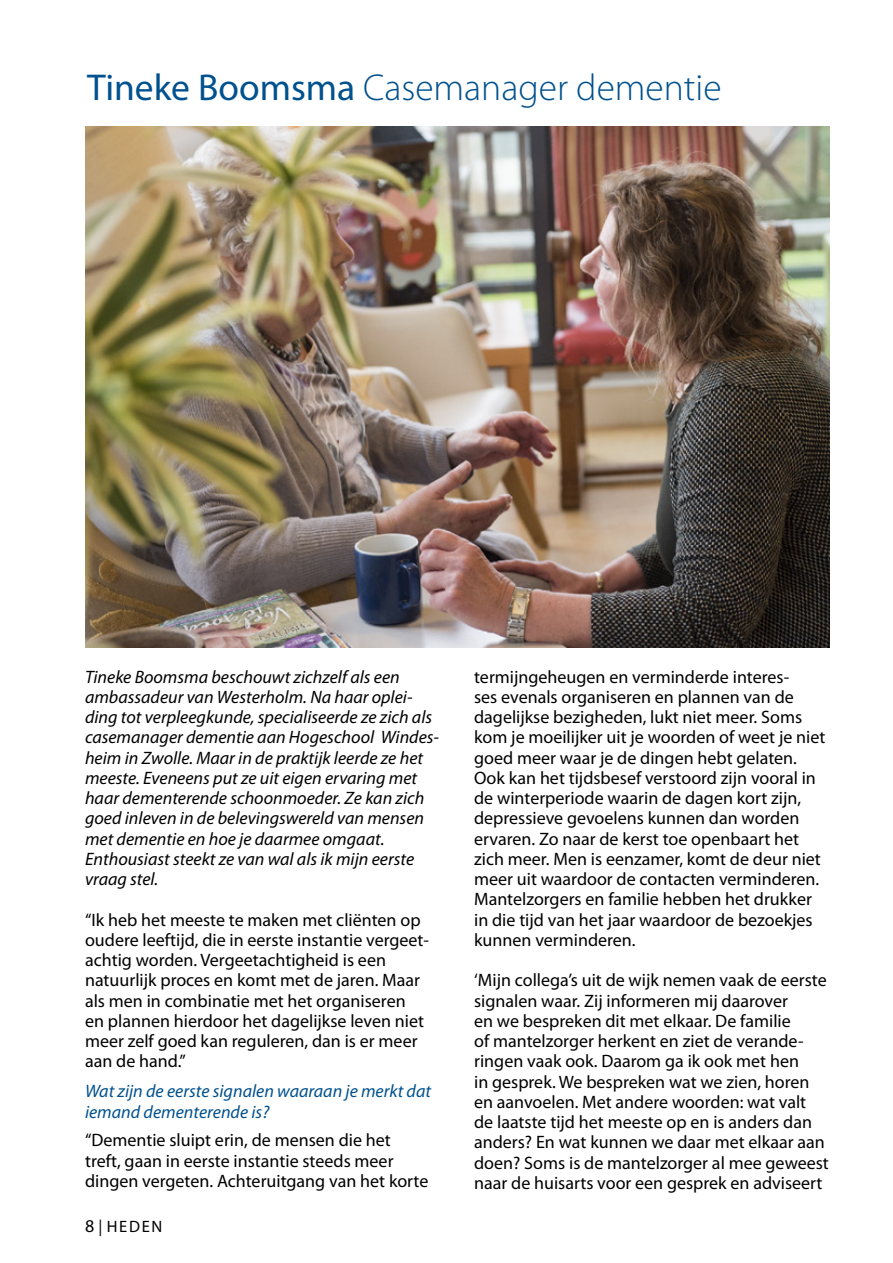
<style>
.page{position:relative;width:893px;height:1263px;background:#fff}
.page>*{position:absolute;margin:0;border:0;box-sizing:border-box;transform-origin:0 0}
.t1{font:300 37.5px "Myriad Pro";color:#00518e}
.t2{font:18px/20.2px "Myriad Pro";color:#000}
.t3{font:italic 18px/20.2px "Myriad Pro";color:#000}
.t4{font:italic 18px/20.2px "Myriad Pro";color:#00518e}
.t5{font:16.5px "Myriad Pro";letter-spacing:.1em;color:#000}
.s1{font-weight:400}
.s2{font-size:18px}
</style>
<div class="page">
<img style="left:86px;top:127px;width:743px;height:521px">
<h1 class="t1" style="left:87px;top:65px;width:636px"><span class="s1">Tineke Boomsma</span> Casemanager dementie</h1>
<p class="t3" style="left:85px;top:666px;width:355px">Tineke Boomsma beschouwt zichzelf als een ambassadeur van Westerholm. Na haar oplei&shy;ding tot verpleegkunde, specialiseerde ze zich als casemanager dementie aan Hogeschool Windes&shy;heim in Zwolle. Maar in de praktijk leerde ze het meeste. Eveneens put ze uit eigen ervaring met haar dementerende schoonmoeder. Ze kan zich goed inleven in de belevingswereld van mensen met dementie en hoe je daarmee omgaat.<br>Enthousiast steekt ze van wal als ik mijn eerste vraag stel.</p>
<p class="t2" style="left:85px;top:909px;width:345px">“Ik heb het meeste te maken met cliënten op oudere leeftijd, die in eerste instantie vergeet&shy;achtig worden. Vergeetachtigheid is een natuurlijk proces en komt met de jaren. Maar als men in combinatie met het organiseren en plannen hierdoor het dagelijkse leven niet meer zelf goed kan reguleren, dan is er meer aan de hand.”</p>
<p class="t4" style="left:85px;top:1081px;width:348px">Wat zijn de eerste signalen waaraan je merkt dat iemand dementerende is?</p>
<p class="t2" style="left:85px;top:1130px;width:345px">“Dementie sluipt erin, de mensen die het treft, gaan in eerste instantie steeds meer dingen vergeten. Achteruitgang van het korte</p>
<p class="t5" style="left:85px;top:1216px;width:79px"><span class="s2">8</span> | HEDEN</p>
<p class="t2" style="left:474px;top:666px;width:353px">termijngeheugen en verminderde interes-<br>ses evenals organiseren en plannen van de dagelijkse bezigheden, lukt niet meer. Soms kom je moeilijker uit je woorden of weet je niet goed meer waar je de dingen hebt gelaten.<br>Ook kan het tijdsbesef verstoord zijn vooral in de winterperiode waarin de dagen kort zijn, depressieve gevoelens kunnen dan worden ervaren. Zo naar de kerst toe openbaart het zich meer. Men is eenzamer, komt de deur niet meer uit waardoor de contacten verminderen.<br>Mantelzorgers en familie hebben het drukker in die tijd van het jaar waardoor de bezoekjes kunnen verminderen.</p>
<p class="t2" style="left:474px;top:970px;width:356px">‘Mijn collega’s uit de wijk nemen vaak de eerste signalen waar. Zij informeren mij daarover<br>en we bespreken dit met elkaar. De familie<br>of mantelzorger herkent en ziet de verande&shy;ringen vaak ook. Daarom ga ik ook met hen<br>in gesprek. We bespreken wat we zien, horen en aanvoelen. Met andere woorden: wat valt de laatste tijd het meeste op en is anders dan anders? En wat kunnen we daar met elkaar aan doen? Soms is de mantelzorger al mee geweest naar de huisarts voor een gesprek en adviseert</p>
</div>
